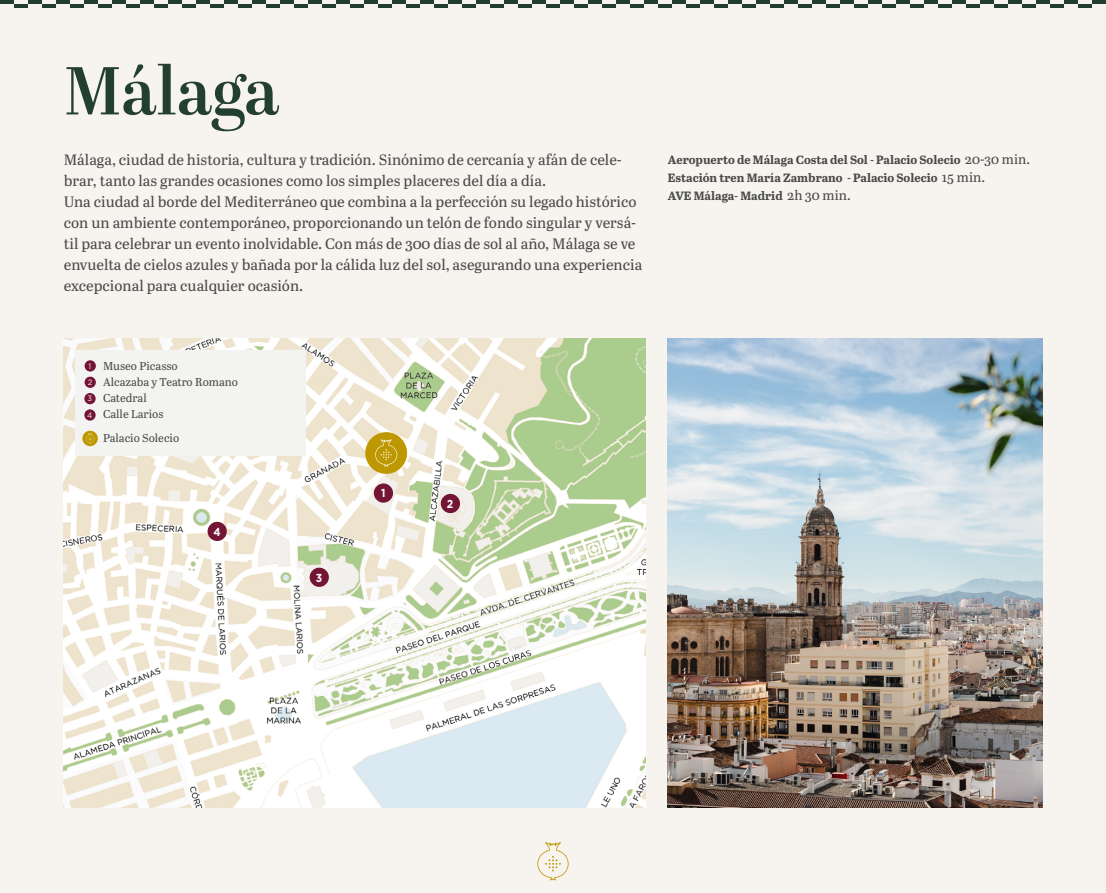
<style>
.page{position:relative;width:1106px;height:893px;background:#f7f4ef}
.page>*{position:absolute;margin:0;border:0;box-sizing:border-box;transform-origin:0 0}
.t1{font:600 67.5px "Abril Display";letter-spacing:-.005em;color:#223f30}
.t2{font:15px/21px "Abril Text";color:#4a4a49}
.t3{font:700 12px/18px "Abril Text";color:#4a4a49}
.t4{font:700 11.55px "Gotham";color:#fff;scale:.9 1}
.t5{font:11.4px/16px "Abril Text";color:#4a4a49}
.t6{font:7.65px/16.5px "Gotham";color:#f3f3f2}
.s1{font-weight:400;font-size:13.5px}
</style>
<div class="page">
<svg style="left:537px;top:842px;width:31px;height:38px"></svg>
<hr style="left:462px;top:4px;width:14px;height:4px;background:#213e30">
<hr style="left:434px;top:4px;width:14px;height:4px;background:#213e30">
<hr style="left:448px;top:0;width:14px;height:4px;background:#213e30">
<hr style="left:420px;top:0;width:14px;height:4px;background:#213e30">
<hr style="left:406px;top:4px;width:14px;height:4px;background:#213e30">
<hr style="left:378px;top:4px;width:14px;height:4px;background:#213e30">
<hr style="left:350px;top:4px;width:14px;height:4px;background:#213e30">
<hr style="left:322px;top:4px;width:14px;height:4px;background:#213e30">
<hr style="left:294px;top:4px;width:14px;height:4px;background:#213e30">
<hr style="left:392px;top:0;width:14px;height:4px;background:#213e30">
<hr style="left:364px;top:0;width:14px;height:4px;background:#213e30">
<hr style="left:336px;top:0;width:14px;height:4px;background:#213e30">
<hr style="left:308px;top:0;width:14px;height:4px;background:#213e30">
<hr style="left:266px;top:4px;width:14px;height:4px;background:#213e30">
<hr style="left:238px;top:4px;width:14px;height:4px;background:#213e30">
<hr style="left:210px;top:4px;width:14px;height:4px;background:#213e30">
<hr style="left:182px;top:4px;width:14px;height:4px;background:#213e30">
<hr style="left:280px;top:0;width:14px;height:4px;background:#213e30">
<hr style="left:252px;top:0;width:14px;height:4px;background:#213e30">
<hr style="left:224px;top:0;width:14px;height:4px;background:#213e30">
<hr style="left:196px;top:0;width:14px;height:4px;background:#213e30">
<hr style="left:154px;top:4px;width:14px;height:4px;background:#213e30">
<hr style="left:126px;top:4px;width:14px;height:4px;background:#213e30">
<hr style="left:98px;top:4px;width:14px;height:4px;background:#213e30">
<hr style="left:70px;top:4px;width:14px;height:4px;background:#213e30">
<hr style="left:168px;top:0;width:14px;height:4px;background:#213e30">
<hr style="left:140px;top:0;width:14px;height:4px;background:#213e30">
<hr style="left:112px;top:0;width:14px;height:4px;background:#213e30">
<hr style="left:84px;top:0;width:14px;height:4px;background:#213e30">
<hr style="left:42px;top:4px;width:14px;height:4px;background:#213e30">
<hr style="left:14px;top:4px;width:14px;height:4px;background:#213e30">
<hr style="left:56px;top:0;width:14px;height:4px;background:#213e30">
<hr style="left:28px;top:0;width:14px;height:4px;background:#213e30">
<hr style="left:0;top:0;width:14px;height:4px;background:#213e30">
<hr style="left:937px;top:4px;width:14px;height:4px;background:#213e30">
<hr style="left:910px;top:4px;width:14px;height:4px;background:#213e30">
<hr style="left:924px;top:0;width:13px;height:4px;background:#213e30">
<hr style="left:896px;top:0;width:14px;height:4px;background:#213e30">
<hr style="left:882px;top:4px;width:14px;height:4px;background:#213e30">
<hr style="left:854px;top:4px;width:14px;height:4px;background:#213e30">
<hr style="left:826px;top:4px;width:14px;height:4px;background:#213e30">
<hr style="left:798px;top:4px;width:14px;height:4px;background:#213e30">
<hr style="left:770px;top:4px;width:14px;height:4px;background:#213e30">
<hr style="left:868px;top:0;width:14px;height:4px;background:#213e30">
<hr style="left:840px;top:0;width:14px;height:4px;background:#213e30">
<hr style="left:812px;top:0;width:14px;height:4px;background:#213e30">
<hr style="left:784px;top:0;width:14px;height:4px;background:#213e30">
<hr style="left:742px;top:4px;width:14px;height:4px;background:#213e30">
<hr style="left:714px;top:4px;width:14px;height:4px;background:#213e30">
<hr style="left:686px;top:4px;width:14px;height:4px;background:#213e30">
<hr style="left:658px;top:4px;width:14px;height:4px;background:#213e30">
<hr style="left:756px;top:0;width:14px;height:4px;background:#213e30">
<hr style="left:728px;top:0;width:14px;height:4px;background:#213e30">
<hr style="left:700px;top:0;width:14px;height:4px;background:#213e30">
<hr style="left:672px;top:0;width:14px;height:4px;background:#213e30">
<hr style="left:630px;top:4px;width:14px;height:4px;background:#213e30">
<hr style="left:602px;top:4px;width:14px;height:4px;background:#213e30">
<hr style="left:574px;top:4px;width:14px;height:4px;background:#213e30">
<hr style="left:546px;top:4px;width:14px;height:4px;background:#213e30">
<hr style="left:644px;top:0;width:14px;height:4px;background:#213e30">
<hr style="left:616px;top:0;width:14px;height:4px;background:#213e30">
<hr style="left:588px;top:0;width:14px;height:4px;background:#213e30">
<hr style="left:560px;top:0;width:14px;height:4px;background:#213e30">
<hr style="left:518px;top:4px;width:14px;height:4px;background:#213e30">
<hr style="left:490px;top:4px;width:14px;height:4px;background:#213e30">
<hr style="left:532px;top:0;width:14px;height:4px;background:#213e30">
<hr style="left:504px;top:0;width:14px;height:4px;background:#213e30">
<hr style="left:476px;top:0;width:14px;height:4px;background:#213e30">
<hr style="left:1078px;top:4px;width:13px;height:4px;background:#213e30">
<hr style="left:1050px;top:4px;width:14px;height:4px;background:#213e30">
<hr style="left:1022px;top:4px;width:14px;height:4px;background:#213e30">
<hr style="left:1091px;top:0;width:14px;height:4px;background:#213e30">
<hr style="left:1064px;top:0;width:14px;height:4px;background:#213e30">
<hr style="left:1036px;top:0;width:14px;height:4px;background:#213e30">
<hr style="left:994px;top:4px;width:14px;height:4px;background:#213e30">
<hr style="left:966px;top:4px;width:14px;height:4px;background:#213e30">
<hr style="left:1008px;top:0;width:14px;height:4px;background:#213e30">
<hr style="left:980px;top:0;width:14px;height:4px;background:#213e30">
<hr style="left:952px;top:0;width:14px;height:4px;background:#213e30">
<img style="left:64px;top:338px;width:581px;height:470px">
<div style="left:207px;top:522px;width:20px;height:19px;background:#751535;border-radius:50%"></div>
<div style="left:441px;top:494px;width:19px;height:19px;background:#751535;border-radius:50%"></div>
<div style="left:374px;top:483px;width:19px;height:20px;background:#751535;border-radius:50%"></div>
<div style="left:310px;top:568px;width:19px;height:19px;background:#751535;border-radius:50%"></div>
<div style="left:365px;top:432px;width:42px;height:42px;background:#be9800;border-radius:50%"></div>
<svg style="left:375px;top:439px;width:22px;height:27px"></svg>
<div style="left:75px;top:350px;width:231px;height:106px;background:#f3f3f2"></div>
<div style="left:85px;top:360px;width:11px;height:12px;background:#751535;border-radius:50%"></div>
<div style="left:85px;top:377px;width:11px;height:11px;background:#751535;border-radius:50%"></div>
<div style="left:84px;top:393px;width:12px;height:11px;background:#751535;border-radius:50%"></div>
<div style="left:84px;top:409px;width:12px;height:12px;background:#751535;border-radius:50%"></div>
<svg style="left:82px;top:431px;width:16px;height:15px"></svg>
<svg style="left:86px;top:433px;width:8px;height:10px"></svg>
<img style="left:668px;top:338px;width:374px;height:470px">
<h1 class="t1" style="left:64px;top:44px;width:217px">Málaga</h1>
<p class="t2" style="left:64px;top:148px;width:580px">Málaga, ciudad de historia, cultura y tradición. Sinónimo de cercanía y afán de cele&shy;brar, tanto las grandes ocasiones como los simples placeres del día a día.<br>Una ciudad al borde del Mediterráneo que combina a la perfección su legado histórico con un ambiente contemporáneo, proporcionando un telón de fondo singular y versá&shy;til para celebrar un evento inolvidable. Con más de 300 días de sol al año, Málaga se ve envuelta de cielos azules y bañada por la cálida luz del sol, asegurando una experiencia excepcional para cualquier ocasión.</p>
<p class="t3" style="left:668px;top:150px;width:364px">Aeropuerto de Málaga Costa del Sol - Palacio Solecio <span class="s1">20-30 min.<br></span>Estación tren María Zambrano - Palacio Solecio <span class="s1">15 min.<br></span>AVE Málaga- Madrid <span class="s1">2h 30 min.</span></p>
<p class="t6" style="left:87px;top:357px;width:7px">1<br>2<br>3<br>4</p>
<p class="t5" style="left:103px;top:358px;width:137px">Museo Picasso<br>Alcazaba y Teatro Romano<br>Catedral<br>Calle Larios</p>
<p class="t5" style="left:103px;top:430px;width:78px">Palacio Solecio</p>
<p class="t4" style="left:213px;top:525px;width:9px">4</p>
<p class="t4" style="left:316px;top:571px;width:9px">3</p>
<p class="t4" style="left:381px;top:487px;width:6px">1</p>
<p class="t4" style="left:447px;top:497px;width:9px">2</p>
</div>
